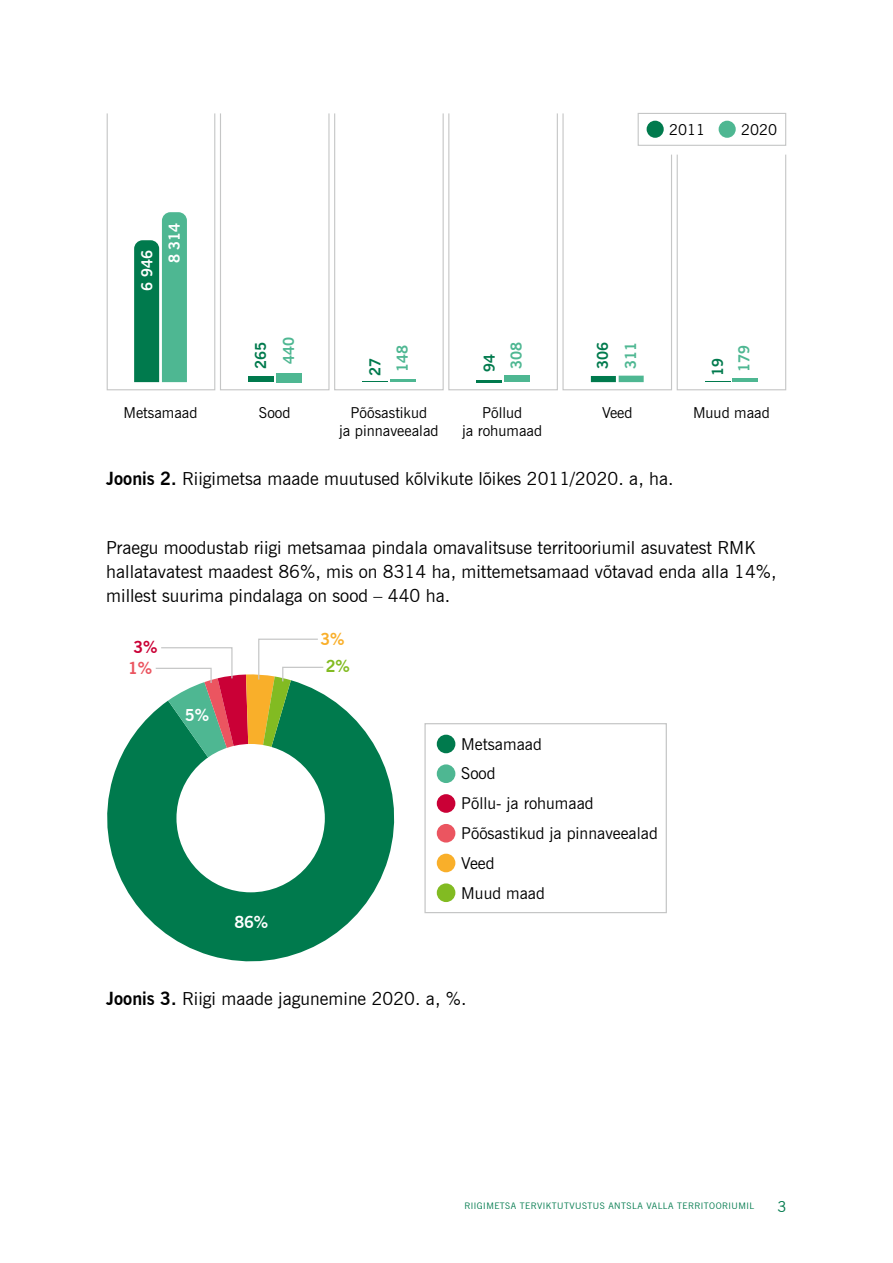
<style>
.page{position:relative;width:893px;height:1263px;background:#fff}
.page>*{position:absolute;margin:0;border:0;box-sizing:border-box;transform-origin:0 0}
.t1{font:18px/24px "News Gothic BT";color:#000}
.t2{font:16.35px/29.7px "News Gothic BT";color:#000}
.t3{font:700 16.35px "News Gothic BT";color:#fff}
.t4{font:700 16.35px "News Gothic BT";color:#eb5560}
.t5{font:700 16.35px "News Gothic BT";color:#ca0036}
.t6{font:700 16.35px "News Gothic BT";color:#f9af2a}
.t7{font:700 16.35px "News Gothic BT";color:#82bb22}
.t8{font:15px/18px "News Gothic BT";color:#000;text-align:center}
.t9{font:700 15px "News Gothic BT";letter-spacing:-.01em;color:#4eb792}
.t10{font:700 15px "News Gothic BT";letter-spacing:-.01em;color:#007a4d}
.t11{font:700 15px/27.3px "News Gothic BT";letter-spacing:-.01em;color:#fff}
.t12{font:15px "News Gothic BT";color:#007a4d}
.t13{font:9px "News Gothic BT";letter-spacing:.05em;color:#007a4d}
.s1{font-weight:700}
</style>
<div class="page">
<hr style="left:733px;top:378px;width:25px;height:4px;background:#4eb792">
<div style="left:504px;top:376px;width:25px;height:6px;background:#4eb792"></div>
<hr style="left:477px;top:380px;width:25px;height:2px;background:#007a4d">
<hr style="left:390px;top:379px;width:25px;height:3px;background:#4eb792">
<svg style="left:362px;top:381px;width:25px;height:1px"></svg>
<div style="left:276px;top:373px;width:25px;height:9px;background:#4eb792"></div>
<div style="left:248px;top:377px;width:25px;height:5px;background:#007a4d"></div>
<svg style="left:134px;top:212px;width:53px;height:170px;background:#48a986"></svg>
<div style="left:107px;top:113px;width:108px;height:277px;border:1px solid #c5c6c6"></div>
<div style="left:220px;top:113px;width:110px;height:277px;border:1px solid #c5c6c6"></div>
<div style="left:334px;top:113px;width:110px;height:277px;border:1px solid #c5c6c6"></div>
<div style="left:448px;top:113px;width:110px;height:277px;border:1px solid #c5c6c6"></div>
<svg style="left:562px;top:113px;width:110px;height:278px"></svg>
<div style="left:677px;top:154px;width:109px;height:236px;border:1px solid #c5c6c6"></div>
<div style="left:638px;top:113px;width:148px;height:32px;background:#fff"></div>
<div style="left:638px;top:113px;width:148px;height:33px;border:1px solid #c5c6c6"></div>
<div style="left:647px;top:121px;width:17px;height:17px;background:#007a4d;border-radius:50%"></div>
<div style="left:719px;top:121px;width:17px;height:17px;background:#4eb792;border-radius:50%"></div>
<svg style="left:107px;top:695px;width:288px;height:267px;fill:#007a4d"></svg>
<div style="left:176px;top:744px;width:149px;height:148px;background:#fff;border-radius:50%"></div>
<svg style="left:155px;top:638px;width:170px;height:180px"></svg>
<div style="left:424px;top:723px;width:243px;height:190px;border:1px solid #c5c6c6"></div>
<div style="left:437px;top:735px;width:18px;height:18px;background:#007a4d;border-radius:50%"></div>
<div style="left:437px;top:764px;width:18px;height:19px;background:#4eb792;border-radius:50%"></div>
<div style="left:437px;top:794px;width:18px;height:19px;background:#ca0036;border-radius:50%"></div>
<div style="left:437px;top:824px;width:18px;height:18px;background:#eb5560;border-radius:50%"></div>
<div style="left:437px;top:854px;width:18px;height:18px;background:#f9af2a;border-radius:50%"></div>
<div style="left:437px;top:883px;width:18px;height:19px;background:#82bb22;border-radius:50%"></div>
<p class="t11" style="left:133px;top:263px;width:42px;text-indent:-27px;rotate:-90deg">6 946<br>8 314</p>
<p class="t10" style="left:252px;top:369px;width:28px;rotate:-90deg">265</p>
<p class="t9" style="left:280px;top:364px;width:28px;rotate:-90deg">440</p>
<p class="t8" style="left:669px;top:120px;width:38px">2011</p>
<p class="t8" style="left:741px;top:120px;width:38px">2020</p>
<p class="t9" style="left:393px;top:372px;width:28px;rotate:-90deg">148</p>
<p class="t9" style="left:507px;top:369px;width:28px;rotate:-90deg">308</p>
<p class="t9" style="left:622px;top:369px;width:28px;rotate:-90deg">311</p>
<p class="t10" style="left:594px;top:369px;width:28px;rotate:-90deg">306</p>
<p class="t10" style="left:366px;top:376px;width:20px;rotate:-90deg">27</p>
<p class="t10" style="left:480px;top:372px;width:20px;rotate:-90deg">94</p>
<p class="t10" style="left:709px;top:376px;width:20px;rotate:-90deg">19</p>
<p class="t9" style="left:735px;top:372px;width:28px;rotate:-90deg">179</p>
<p class="t8" style="left:123px;top:404px;width:76px">Metsamaad</p>
<p class="t8" style="left:259px;top:404px;width:33px">Sood</p>
<p class="t8" style="left:462px;top:404px;width:82px">Põllud<br>ja rohumaad</p>
<p class="t8" style="left:339px;top:404px;width:101px">Põõsastikud<br>ja pinnaveealad</p>
<p class="t8" style="left:602px;top:404px;width:32px">Veed</p>
<p class="t8" style="left:693px;top:404px;width:78px">Muud maad</p>
<p class="t1" style="left:106px;top:466px;width:569px"><span class="s1">Joonis 2.</span> Riigimetsa maade muutused kõlvikute lõikes 2011/2020. a, ha.</p>
<p class="t1" style="left:106px;top:536px;width:672px">Praegu moodustab riigi metsamaa pindala omavalitsuse territooriumil asuvatest RMK hallatavatest maadest 86%, mis on 8314 ha, mittemetsamaad võtavad enda alla 14%, millest suurima pindalaga on sood – 440 ha.</p>
<p class="t5" style="left:133px;top:637px;width:26px">3%</p>
<p class="t4" style="left:128px;top:658px;width:26px">1%</p>
<p class="t3" style="left:185px;top:705px;width:26px">5%</p>
<p class="t6" style="left:320px;top:629px;width:26px">3%</p>
<p class="t7" style="left:326px;top:657px;width:26px">2%</p>
<p class="t3" style="left:234px;top:912px;width:35px">86%</p>
<p class="t2" style="left:461px;top:729px;width:198px">Metsamaad<br>Sood<br>Põllu- ja rohumaad<br>Põõsastikud ja pinnaveealad<br>Veed<br>Muud maad</p>
<p class="t1" style="left:106px;top:986px;width:362px"><span class="s1">Joonis 3.</span> Riigi maade jagunemine 2020. a, %.</p>
<p class="t13" style="left:465px;top:1200px;width:291px">RIIGIMETSA TERVIKTUTVUSTUS ANTSLA VALLA TERRITOORIUMIL</p>
<p class="t12" style="left:778px;top:1197px;width:11px">3</p>
</div>
